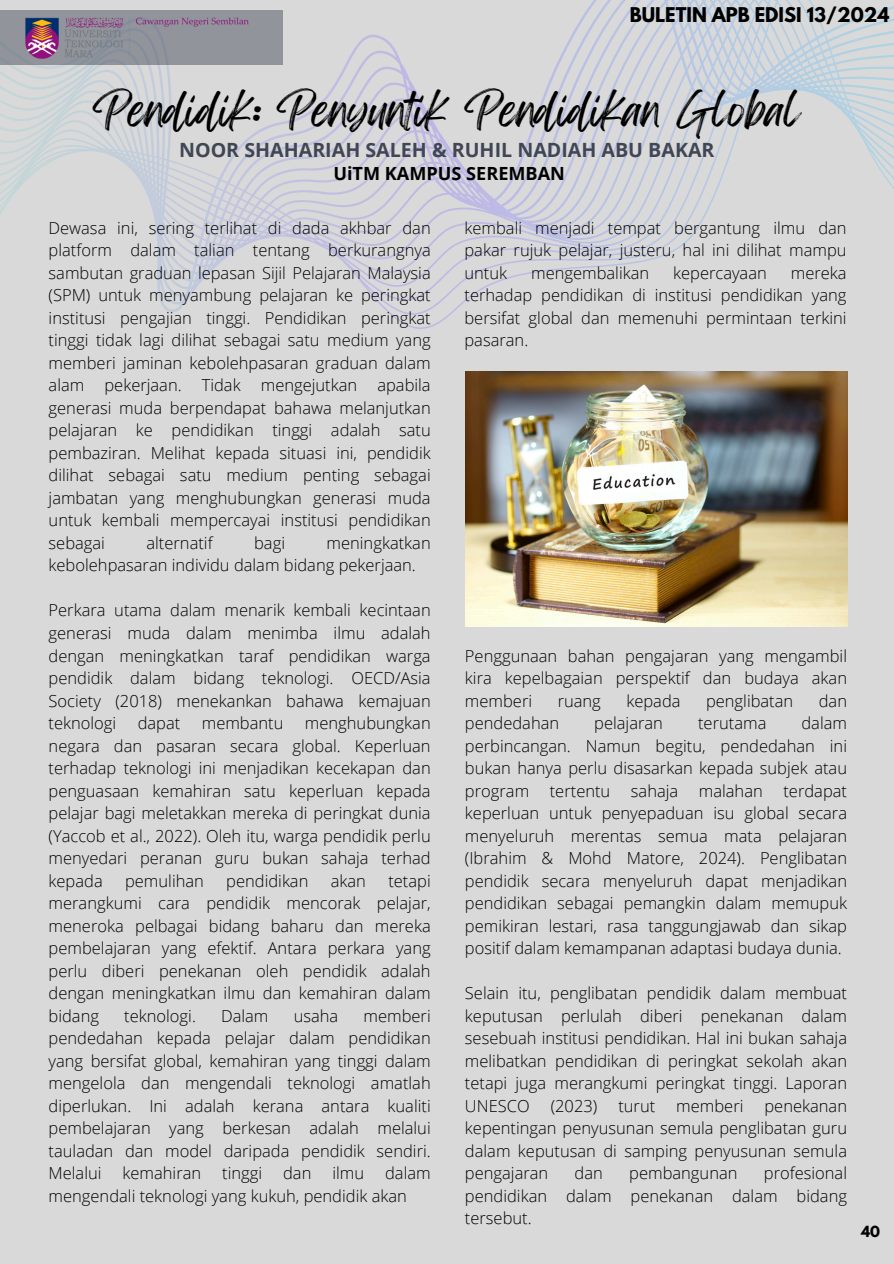
<style>
.page{position:relative;width:894px;height:1264px;background:#fff}
.page>*{position:absolute;margin:0;border:0;box-sizing:border-box;transform-origin:0 0}
.t1{font:38.85px "Feeling Passionate";color:#000}
.t2{font:700 19.65px "Open Sans";color:#404654}
.t3{font:700 18.15px "Open Sans";color:#000}
.t4{font:700 18px "League Spartan";color:#000}
.t5{font:300 16.5px/22.5px "Open Sans";color:#000;text-align:justify}
.t6{font:700 13.65px "League Spartan";color:#000}
</style>
<div class="page">
<div style="left:0;top:0;width:893px;height:1263px;background:#d9d9d9"></div>
<svg style="left:0;top:0;width:893px;height:329px"></svg>
<div style="left:0;top:11px;width:282px;height:54px;background:#91949a"></div>
<img style="left:5px;top:7px;width:260px;height:62px">
<img style="left:465px;top:372px;width:381px;height:254px">
<p class="t4" style="left:629px;top:6px;width:261px">BULETIN APB EDISI 13/2024</p>
<h2 class="t1" style="left:93px;top:79px;width:709px">Pendidik: Penyuntik Pendidikan Global</h2>
<h1 class="t2" style="left:179px;top:136px;width:536px">NOOR SHAHARIAH SALEH &amp; RUHIL NADIAH ABU BAKAR</h1>
<h2 class="t3" style="left:333px;top:161px;width:233px">UiTM KAMPUS SEREMBAN</h2>
<h3 class="t5" style="left:49px;top:216px;width:383px">Dewasa ini, sering terlihat di dada akhbar dan platform dalam talian tentang berkurangnya sambutan graduan lepasan Sijil Pelajaran Malaysia (SPM) untuk menyambung pelajaran ke peringkat institusi pengajian tinggi. Pendidikan peringkat tinggi tidak lagi dilihat sebagai satu medium yang memberi jaminan kebolehpasaran graduan dalam alam pekerjaan. Tidak mengejutkan apabila generasi muda berpendapat bahawa melanjutkan pelajaran ke pendidikan tinggi adalah satu pembaziran. Melihat kepada situasi ini, pendidik dilihat sebagai satu medium penting sebagai jambatan yang menghubungkan generasi muda untuk kembali mempercayai institusi pendidikan sebagai</h3>
<h3 class="t5" style="left:146px;top:531px;width:68px">alternatif</h3>
<h3 class="t5" style="left:254px;top:531px;width:32px">bagi</h3>
<h3 class="t5" style="left:49px;top:531px;width:383px;text-indent:278px">meningkatkan kebolehpasaran individu dalam bidang pekerjaan.</h3>
<p class="t5" style="left:49px;top:599px;width:383px">Perkara utama dalam menarik kembali kecintaan generasi muda dalam menimba ilmu adalah dengan meningkatkan taraf pendidikan warga pendidik dalam bidang teknologi. OECD/Asia Society (2018) menekankan bahawa kemajuan teknologi</p>
<p class="t5" style="left:49px;top:711px;width:383px;text-indent:256px">menghubungkan negara dan pasaran secara global. Keperluan terhadap teknologi ini menjadikan kecekapan dan penguasaan kemahiran satu keperluan kepada pelajar bagi meletakkan mereka di peringkat dunia (Yaccob et al., 2022). Oleh itu, warga pendidik perlu menyedari peranan guru bukan sahaja terhad kepada</p>
<p class="t5" style="left:138px;top:711px;width:44px">dapat</p>
<p class="t5" style="left:202px;top:711px;width:83px">membantu</p>
<p class="t5" style="left:125px;top:869px;width:80px">pemulihan</p>
<p class="t5" style="left:226px;top:869px;width:84px">pendidikan</p>
<p class="t5" style="left:331px;top:869px;width:37px">akan</p>
<p class="t5" style="left:49px;top:869px;width:383px;text-indent:339px">tetapi merangkumi cara pendidik mencorak pelajar, meneroka pelbagai bidang baharu dan mereka pembelajaran yang efektif. Antara perkara yang perlu diberi penekanan oleh pendidik adalah dengan meningkatkan ilmu dan kemahiran dalam bidang</p>
<p class="t5" style="left:49px;top:1004px;width:383px;text-indent:315px">memberi pendedahan kepada pelajar dalam pendidikan yang bersifat global, kemahiran yang tinggi dalam mengelola dan mengendali teknologi amatlah diperlukan. Ini adalah kerana antara kualiti pembelajaran yang berkesan adalah melalui tauladan dan model daripada pendidik sendiri.<br>Melalui</p>
<p class="t5" style="left:124px;top:1004px;width:73px">teknologi.</p>
<p class="t5" style="left:221px;top:1004px;width:49px">Dalam</p>
<p class="t5" style="left:293px;top:1004px;width:46px">usaha</p>
<p class="t5" style="left:49px;top:1161px;width:383px;text-indent:336px">dalam mengendali teknologi yang kukuh, pendidik akan</p>
<p class="t5" style="left:122px;top:1161px;width:80px">kemahiran</p>
<p class="t5" style="left:222px;top:1161px;width:41px">tinggi</p>
<p class="t5" style="left:283px;top:1161px;width:30px">dan</p>
<p class="t5" style="left:332px;top:1161px;width:33px">ilmu</p>
<p class="t5" style="left:464px;top:216px;width:383px">kembali menjadi tempat bergantung ilmu dan pakar rujuk pelajar, justeru, hal ini dilihat mampu untuk</p>
<p class="t5" style="left:464px;top:261px;width:383px;text-indent:326px">mereka terhadap pendidikan di institusi pendidikan yang bersifat global dan memenuhi permintaan terkini pasaran.</p>
<p class="t5" style="left:531px;top:261px;width:119px">mengembalikan</p>
<p class="t5" style="left:673px;top:261px;width:95px">kepercayaan</p>
<p class="t5" style="left:465px;top:644px;width:383px">Penggunaan bahan pengajaran yang mengambil kira kepelbagaian perspektif dan budaya akan memberi</p>
<p class="t5" style="left:557px;top:689px;width:45px">ruang</p>
<p class="t5" style="left:626px;top:689px;width:56px">kepada</p>
<p class="t5" style="left:705px;top:689px;width:89px">penglibatan</p>
<p class="t5" style="left:818px;top:689px;width:30px">dan</p>
<p class="t5" style="left:465px;top:711px;width:383px;text-indent:336px">dalam perbincangan. Namun begitu, pendedahan ini bukan hanya perlu disasarkan kepada subjek atau program tertentu sahaja malahan terdapat keperluan untuk penyepaduan isu global secara menyeluruh merentas semua mata pelajaran (Ibrahim &amp; Mohd Matore, 2024). Penglibatan pendidik secara menyeluruh dapat menjadikan pendidikan sebagai pemangkin dalam memupuk pemikiran lestari, rasa tanggungjawab dan sikap positif dalam kemampanan adaptasi budaya dunia.</p>
<p class="t5" style="left:465px;top:981px;width:383px">Selain itu, penglibatan pendidik dalam membuat keputusan perlulah diberi penekanan dalam sesebuah institusi pendidikan. Hal ini bukan sahaja melibatkan pendidikan di peringkat sekolah akan tetapi juga merangkumi peringkat tinggi. Laporan UNESCO</p>
<p class="t5" style="left:465px;top:711px;width:96px">pendedahan</p>
<p class="t5" style="left:594px;top:711px;width:70px">pelajaran</p>
<p class="t5" style="left:698px;top:711px;width:70px">terutama</p>
<p class="t5" style="left:465px;top:1094px;width:383px;text-indent:299px">penekanan kepentingan penyusunan semula penglibatan guru dalam keputusan di samping penyusunan semula pengajaran</p>
<p class="t5" style="left:550px;top:1094px;width:48px">(2023)</p>
<p class="t5" style="left:618px;top:1094px;width:38px">turut</p>
<p class="t5" style="left:676px;top:1094px;width:69px">memberi</p>
<p class="t5" style="left:465px;top:1161px;width:383px;text-indent:299px">profesional pendidikan dalam penekanan dalam bidang tersebut.</p>
<p class="t5" style="left:574px;top:1161px;width:30px">dan</p>
<p class="t5" style="left:629px;top:1161px;width:110px">pembangunan</p>
<p class="t6" style="left:861px;top:1224px;width:20px">40</p>
</div>
